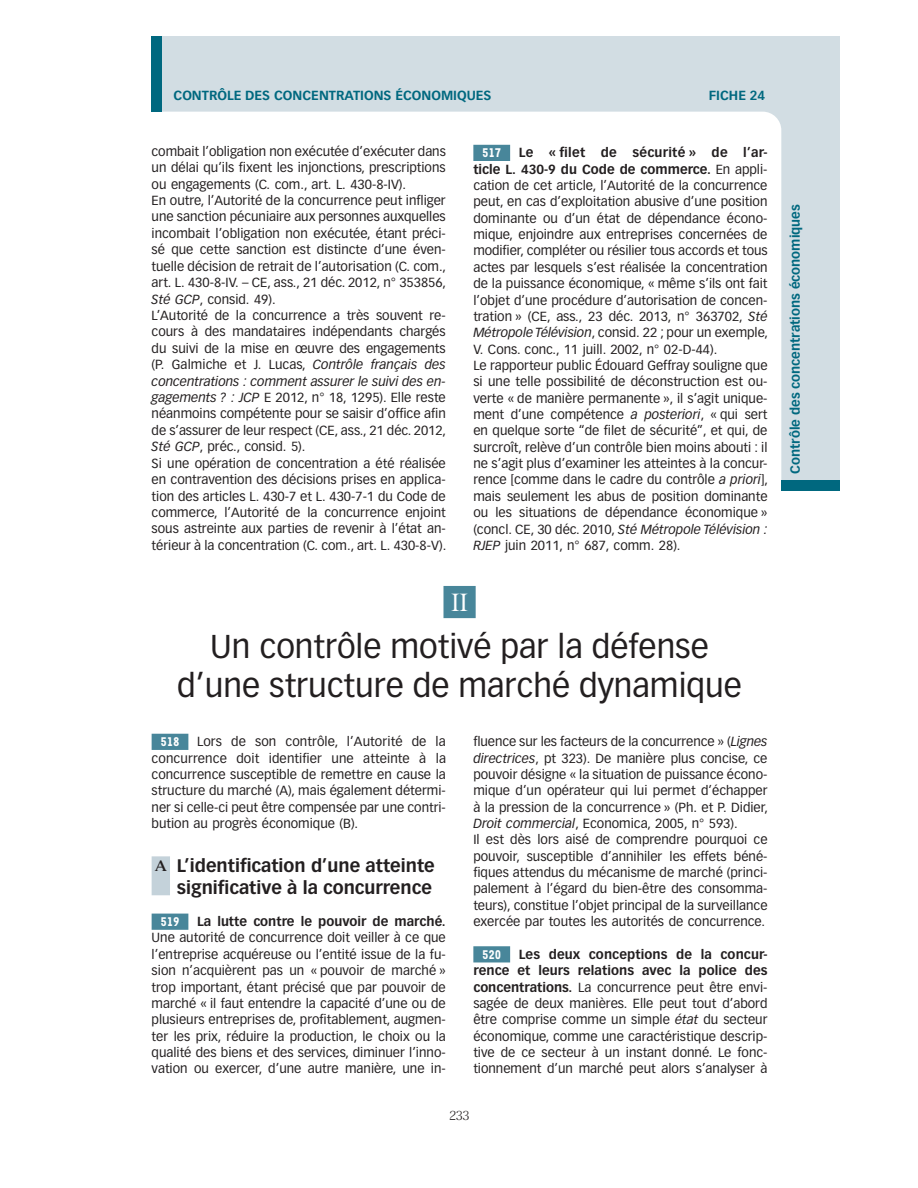
<style>
.page{position:relative;width:918px;height:1188px;background:#fff}
.page>*{position:absolute;margin:0;border:0;box-sizing:border-box;transform-origin:0 0}
.t1{font:32.4px/39.2px "Vectora LT Std";color:#231f20;text-align:center}
.t2{font:24.3px "Versailles LT Std";color:#fff}
.t3{font:700 17.85px/21.3px "Vectora LT Std";color:#231f20;text-align:right}
.t4{font:12.9px/16.4px "Vectora LT Std";color:#231f20}
.t5{font:700 12.9px "Vectora LT Std";color:#00687f}
.t6{font:300 12.9px "Versailles LT Std";color:#231f20}
.s1{font-style:italic}
.s2{font-family:"Tarzana Narrow";font-weight:700;font-size:14.55px;color:#fff}
.s3{font-weight:700}
.s4{font-family:"Versailles LT Std";font-size:14.55px}
</style>
<div class="page">
<svg style="left:162px;top:37px;width:677px;height:443px"></svg>
<div style="left:152px;top:37px;width:10px;height:75px;background:#00687f"></div>
<div style="left:781px;top:480px;width:58px;height:11px;background:#00687f"></div>
<div style="left:473px;top:145px;width:37px;height:16px;background:#48869a"></div>
<div style="left:443px;top:586px;width:33px;height:32px;background:#48869a"></div>
<div style="left:152px;top:734px;width:36px;height:16px;background:#48869a"></div>
<div style="left:152px;top:856px;width:18px;height:39px;background:#c4d2da"></div>
<div style="left:152px;top:914px;width:36px;height:16px;background:#48869a"></div>
<div style="left:473px;top:946px;width:37px;height:16px;background:#48869a"></div>
<p class="t5" style="left:173px;top:88px;width:319px">CONTRÔLE DES CONCENTRATIONS ÉCONOMIQUES</p>
<p class="t5" style="left:709px;top:88px;width:58px">FICHE 24</p>
<p class="t4" style="left:152px;top:143px;width:296px">combait l’obligation non exécutée d’exécuter dans un délai qu’ils fixent les injonctions, prescriptions ou engagements (C. com., art. L. 430-8- IV).<br>En outre, l’Autorité de la concurrence peut infliger une sanction pécuniaire aux personnes auxquelles incombait l’obligation non exécutée, étant préci&shy;sé que cette sanction est distincte d’une éven&shy;tuelle décision de retrait de l’autorisation (C. com., art. L. 430-8- IV. – CE, ass., 21 déc. 2012, n° 353856, <span class="s1">Sté GCP</span>, consid. 49).<br>L’Autorité de la concurrence a très souvent re&shy;cours à des mandataires indépendants chargés du suivi de la mise en œuvre des engagements (P. Galmiche et J. Lucas, <span class="s1">Contrôle français des concentrations : comment assurer le suivi des en&shy;gagements ? : JCP</span> E 2012, n° 18, 1295). Elle reste néanmoins compétente pour se saisir d’office afin de s’assurer de leur respect (CE, ass., 21 déc. 2012, <span class="s1">Sté GCP</span>, préc., consid. 5).<br>Si une opération de concentration a été réalisée en contravention des décisions prises en applica&shy;tion des articles L. 430-7 et L. 430-7- 1 du Code de commerce, l’Autorité de la concurrence enjoint sous astreinte aux parties de revenir à l’état an&shy;térieur à la concentration (C. com., art. L. 430-8- V).</p>
<p class="t4" style="left:473px;top:145px;width:296px;text-indent:9px"><span class="s2">517</span> <span class="s3">Le « filet de sécurité » de l’ar&shy;ticle L. 430-9 du Code de commerce.</span> En appli&shy;cation de cet article, l’Autorité de la concurrence peut, en cas d’exploitation abusive d’une position dominante ou d’un état de dépendance écono&shy;mique, enjoindre aux entreprises concernées de modifier, compléter ou résilier tous accords et tous actes par lesquels s’est réalisée la concentration de la puissance économique, « même s’ils ont fait l’objet d’une procédure d’autorisation de concen&shy;tration » (CE, ass., 23 déc. 2013, n° 363702, <span class="s1">Sté Métropole Télévision</span>, consid. 22 ; pour un exemple, V. Cons. conc., 11 juill. 2002, n° 02- D- 44).<br>Le rapporteur public Édouard Geffray souligne que si une telle possibilité de déconstruction est ou&shy;verte « de manière permanente », il s’agit unique&shy;ment d’une compétence <span class="s1">a posteriori</span>, « qui sert en quelque sorte “de filet de sécurité”, et qui, de surcroît, relève d’un contrôle bien moins abouti : il ne s’agit plus d’examiner les atteintes à la concur&shy;rence [comme dans le cadre du contrôle <span class="s1">a priori</span>], mais seulement les abus de position dominante ou les situations de dépendance économique » (concl. CE, 30 déc. 2010, <span class="s1">Sté Métropole Télévision :<br>RJEP</span> juin 2011, n° 687, comm. 28).</p>
<h2 class="t2" style="left:451px;top:589px;width:19px">II</h2>
<h1 class="t1" style="left:177px;top:628px;width:566px">Un contrôle motivé par la défense d’une structure de marché dynamique</h1>
<p class="t4" style="left:152px;top:734px;width:296px;text-align:justify;text-indent:9px"><span class="s2">518</span> Lors de son contrôle, l’Autorité de la concurrence doit identifier une atteinte à la concurrence susceptible de remettre en cause la structure du marché (A), mais également détermi&shy;ner si celle- ci peut être compensée par une contri&shy;bution au progrès économique (B).</p>
<h3 class="t3" style="left:155px;top:855px;width:282px"><span class="s4">A</span> L’identification d’une atteinte significative à la concurrence</h3>
<p class="t4" style="left:152px;top:914px;width:296px;text-align:justify;text-indent:9px"><span class="s2">519</span> <span class="s3">La lutte contre le pouvoir de marché.<br></span>Une autorité de concurrence doit veiller à ce que l’entreprise acquéreuse ou l’entité issue de la fu&shy;sion n’acquièrent pas un « pouvoir de marché » trop important, étant précisé que par pouvoir de marché « il faut entendre la capacité d’une ou de plusieurs entreprises de, profitablement, augmen&shy;ter les prix, réduire la production, le choix ou la qualité des biens et des services, diminuer l’inno&shy;vation ou exercer, d’une autre manière, une in-</p>
<p class="t4" style="left:473px;top:734px;width:296px">fluence sur les facteurs de la concurrence » (<span class="s1">Lignes directrices</span>, pt 323). De manière plus concise, ce pouvoir désigne « la situation de puissance écono&shy;mique d’un opérateur qui lui permet d’échapper à la pression de la concurrence » (Ph. et P. Didier, <span class="s1">Droit commercial</span>, Economica, 2005, n° 593).<br>Il est dès lors aisé de comprendre pourquoi ce pouvoir, susceptible d’annihiler les effets béné&shy;fiques attendus du mécanisme de marché (princi&shy;palement à l’égard du bien- être des consomma&shy;teurs), constitue l’objet principal de la surveillance exercée par toutes les autorités de concurrence.</p>
<p class="t4" style="left:473px;top:946px;width:296px;text-align:justify;text-indent:9px"><span class="s2">520</span> <span class="s3">Les deux conceptions de la concur&shy;rence et leurs relations avec la police des concentrations.</span> La concurrence peut être envi&shy;sagée de deux manières. Elle peut tout d’abord être comprise comme un simple <span class="s1">état</span> du secteur économique, comme une caractéristique descrip&shy;tive de ce secteur à un instant donné. Le fonc&shy;tionnement d’un marché peut alors s’analyser à</p>
<p class="t6" style="left:449px;top:1108px;width:22px">233</p>
<p class="t5" style="left:788px;top:474px;width:271px;rotate:-90deg">Contrôle des concentrations économiques</p>
</div>
